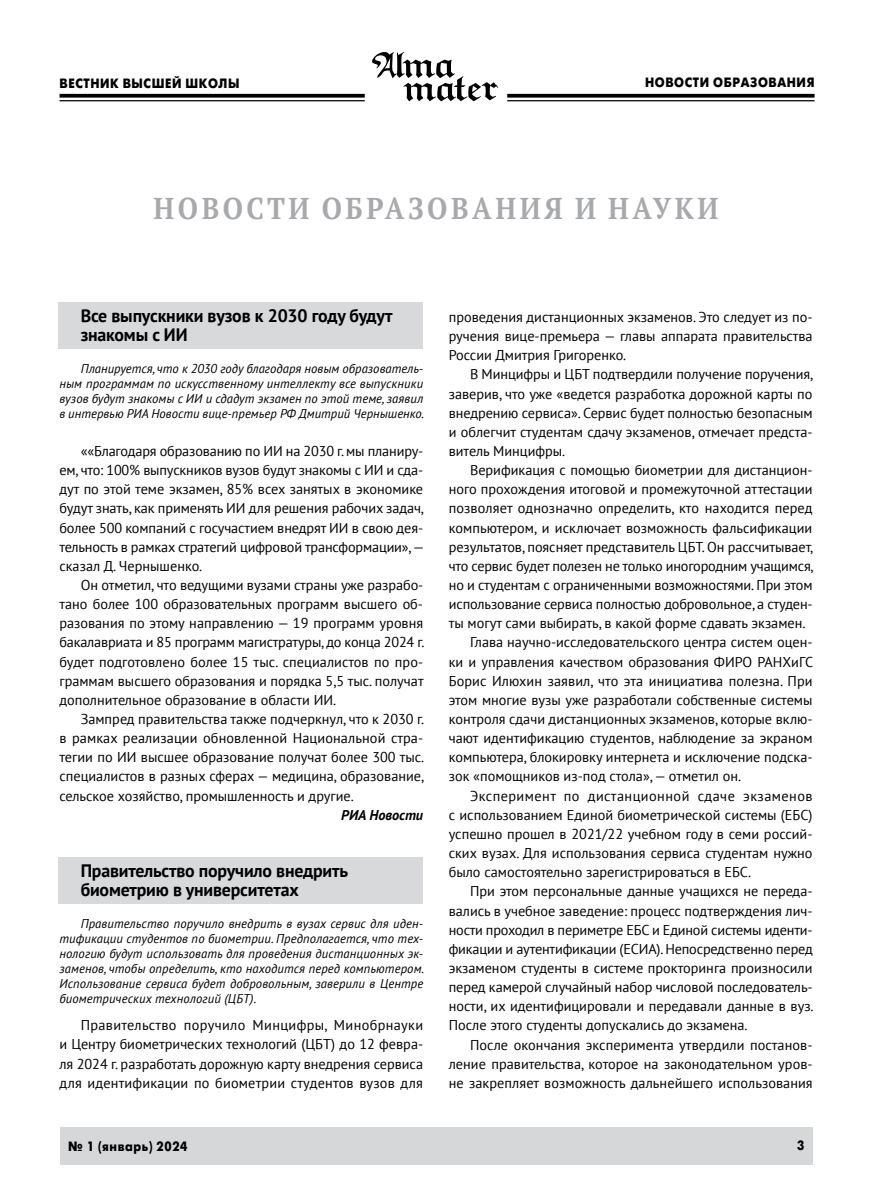
<style>
.page{position:relative;width:872px;height:1191px;background:#fff}
.page>*{position:absolute;margin:0;border:0;box-sizing:border-box;transform-origin:0 0}
.t1{font:700 30px "PT Serif";letter-spacing:.13em;color:#a7a9ac;scale:.9 1}
.t2{font:700 18px/19.2px "PT Sans";letter-spacing:-.01em;color:#000}
.t3{font:14.25px/19.2px "PT Sans";color:#000;text-align:justify}
.t4{font:14.25px "PT Sans";letter-spacing:.03em;color:#000}
.t5{font:italic 700 14.25px "PT Sans";color:#000}
.t6{font:13.5px "Futuris XC";letter-spacing:.05em;color:#000;scale:.9 1}
.t7{font:italic 12.75px/15px "PT Sans";letter-spacing:.005em;color:#000;text-align:justify}
</style>
<div class="page">
<svg style="left:60px;top:94px;width:305px;height:4px"></svg>
<hr style="left:60px;top:100px;width:305px;height:1px;background:#000">
<svg style="left:507px;top:94px;width:307px;height:4px"></svg>
<hr style="left:507px;top:100px;width:307px;height:1px;background:#000">
<svg style="left:372px;top:52px;width:126px;height:49px"></svg>
<div style="left:60px;top:1127px;width:753px;height:37px;background:#d5d7d8"></div>
<div style="left:59px;top:302px;width:364px;height:46px;background:#d7d9da"></div>
<div style="left:59px;top:857px;width:364px;height:46px;background:#d7d9da"></div>
<p class="t6" style="left:60px;top:76px;width:201px">ВЕСТНИК ВЫСШЕЙ ШКОЛЫ</p>
<p class="t6" style="left:645px;top:75px;width:190px">НОВОСТИ ОБРАЗОВАНИЯ</p>
<h1 class="t1" style="left:153px;top:188px;width:629px">НОВОСТИ ОБРАЗОВАНИЯ И НАУКИ</h1>
<p class="t2" style="left:81px;top:306px;width:313px">Все выпускники вузов к 2030 году будут знакомы с ИИ</p>
<p class="t7" style="left:59px;top:361px;width:366px;text-indent:21px">Планируется, что к 2030 году благодаря новым образователь&shy;ным программам по искусственному интеллекту все выпускники вузов будут знакомы с ИИ и сдадут экзамен по этой теме, заявил в интервью РИА Новости вице-премьер РФ Дмитрий Чернышенко.</p>
<p class="t3" style="left:59px;top:441px;width:366px;text-indent:21px">««Благодаря образованию по ИИ на 2030 г. мы планиру&shy;ем, что: 100% выпускников вузов будут знакомы с ИИ и сда&shy;дут по этой теме экзамен, 85% всех занятых в экономике будут знать, как применять ИИ для решения рабочих задач, более 500 компаний с госучастием внедрят ИИ в свою дея&shy;тельность в рамках стратегий цифровой трансформации», — сказал Д. Чернышенко.</p>
<p class="t3" style="left:59px;top:575px;width:366px;text-indent:21px">Он отметил, что ведущими вузами страны уже разрабо&shy;тано более 100 образовательных программ высшего об&shy;разования по этому направлению — 19 программ уровня бакалавриата и 85 программ магистратуры, до конца 2024 г. будет подготовлено более 15 тыс. специалистов по про&shy;граммам высшего образования и порядка 5,5 тыс. получат дополнительное образование в области ИИ.</p>
<p class="t3" style="left:59px;top:709px;width:366px;text-indent:21px">Зампред правительства также подчеркнул, что к 2030 г. в рамках реализации обновленной Национальной стра&shy;тегии по ИИ высшее образование получат более 300 тыс. специалистов в разных сферах — медицина, образование, сельское хозяйство, промышленность и другие.</p>
<p class="t5" style="left:341px;top:805px;width:83px">РИА Новости</p>
<p class="t2" style="left:81px;top:861px;width:269px">Правительство поручило внедрить биометрию в университетах</p>
<p class="t7" style="left:59px;top:916px;width:366px;text-indent:21px">Правительство поручило внедрить в вузах сервис для иден&shy;тификации студентов по биометрии. Предполагается, что тех&shy;нологию будут использовать для проведения дистанционных эк&shy;заменов, чтобы определить, кто находится перед компьютером.<br>Использование сервиса будет добровольным, заверили в Центре биометрических технологий (ЦБТ).</p>
<p class="t3" style="left:59px;top:1015px;width:365px;text-indent:21px">Правительство поручило Минцифры, Минобрнауки и Центру биометрических технологий (ЦБТ) до 12 февра&shy;ля 2024 г. разработать дорожную карту внедрения сервиса для идентификации по биометрии студентов вузов для</p>
<p class="t6" style="left:68px;top:1138px;width:134px">№ 1 (январь) 2024</p>
<p class="t3" style="left:449px;top:307px;width:365px">проведения дистанционных экзаменов. Это следует из по&shy;ручения вице‑премьера — главы аппарата правительства России Дмитрия Григоренко.</p>
<p class="t3" style="left:449px;top:364px;width:366px;text-indent:21px">В Минцифры и ЦБТ подтвердили получение поручения, заверив, что уже «ведется разработка дорожной карты по внедрению сервиса». Сервис будет полностью безопасным и облегчит студентам сдачу экзаменов, отмечает предста&shy;витель Минцифры.</p>
<p class="t3" style="left:470px;top:460px;width:344px">Верификация с помощью биометрии для дистанцион-</p>
<p class="t3" style="left:449px;top:479px;width:365px">ного прохождения итоговой и промежуточной аттестации</p>
<p class="t3" style="left:449px;top:498px;width:365px">позволяет однозначно определить, кто находится перед</p>
<p class="t3" style="left:449px;top:517px;width:365px">компьютером, и исключает возможность фальсификации</p>
<p class="t3" style="left:449px;top:537px;width:366px">результатов, поясняет представитель ЦБТ. Он рассчитывает,</p>
<p class="t3" style="left:449px;top:556px;width:366px">что сервис будет полезен не только иногородним учащимся,</p>
<p class="t3" style="left:449px;top:575px;width:365px">но и студентам с ограниченными возможностями. При этом</p>
<p class="t3" style="left:449px;top:594px;width:365px">использование сервиса полностью добровольное, а студен-</p>
<p class="t3" style="left:449px;top:613px;width:358px">ты могут сами выбирать, в какой форме сдавать экзамен.</p>
<p class="t3" style="left:470px;top:632px;width:344px">Глава научно-исследовательского центра систем оцен-</p>
<p class="t3" style="left:449px;top:651px;width:366px">ки и управления качеством образования ФИРО РАНХиГС</p>
<p class="t3" style="left:449px;top:671px;width:365px">Борис Илюхин заявил, что эта инициатива полезна. При</p>
<p class="t3" style="left:449px;top:690px;width:365px">этом многие вузы уже разработали собственные системы</p>
<p class="t3" style="left:449px;top:709px;width:365px">контроля сдачи дистанционных экзаменов, которые вклю-</p>
<p class="t3" style="left:449px;top:728px;width:365px">чают идентификацию студентов, наблюдение за экраном</p>
<p class="t3" style="left:449px;top:747px;width:365px">компьютера, блокировку интернета и исключение подска-</p>
<p class="t3" style="left:449px;top:766px;width:294px">зок «помощников из-под стола», — отметил он.</p>
<p class="t4" style="left:470px;top:786px;width:344px">Эксперимент по дистанционной сдаче экзаменов</p>
<p class="t3" style="left:449px;top:805px;width:365px">с использованием Единой биометрической системы (ЕБС)</p>
<p class="t3" style="left:449px;top:824px;width:365px">успешно прошел в 2021/22 учебном году в семи россий-</p>
<p class="t3" style="left:449px;top:843px;width:365px">ских вузах. Для использования сервиса студентам нужно</p>
<p class="t3" style="left:449px;top:862px;width:304px">было самостоятельно зарегистрироваться в ЕБС.</p>
<p class="t3" style="left:470px;top:881px;width:344px">При этом персональные данные учащихся не переда-</p>
<p class="t3" style="left:449px;top:900px;width:365px">вались в учебное заведение: процесс подтверждения лич-</p>
<p class="t3" style="left:449px;top:919px;width:365px">ности проходил в периметре ЕБС и Единой системы иденти-</p>
<p class="t3" style="left:449px;top:939px;width:365px">фикации и аутентификации (ЕСИА). Непосредственно перед</p>
<p class="t3" style="left:449px;top:958px;width:365px">экзаменом студенты в системе прокторинга произносили</p>
<p class="t3" style="left:449px;top:977px;width:365px">перед камерой случайный набор числовой последователь-</p>
<p class="t3" style="left:449px;top:996px;width:366px">ности, их идентифицировали и передавали данные в вуз.</p>
<p class="t3" style="left:449px;top:1015px;width:300px">После этого студенты допускались до экзамена.</p>
<p class="t3" style="left:470px;top:1034px;width:344px">После окончания эксперимента утвердили постанов-</p>
<p class="t3" style="left:449px;top:1053px;width:365px">ление правительства, которое на законодательном уров-</p>
<p class="t3" style="left:449px;top:1072px;width:365px">не закрепляет возможность дальнейшего использования</p>
<p class="t6" style="left:797px;top:1138px;width:10px">3</p>
</div>
